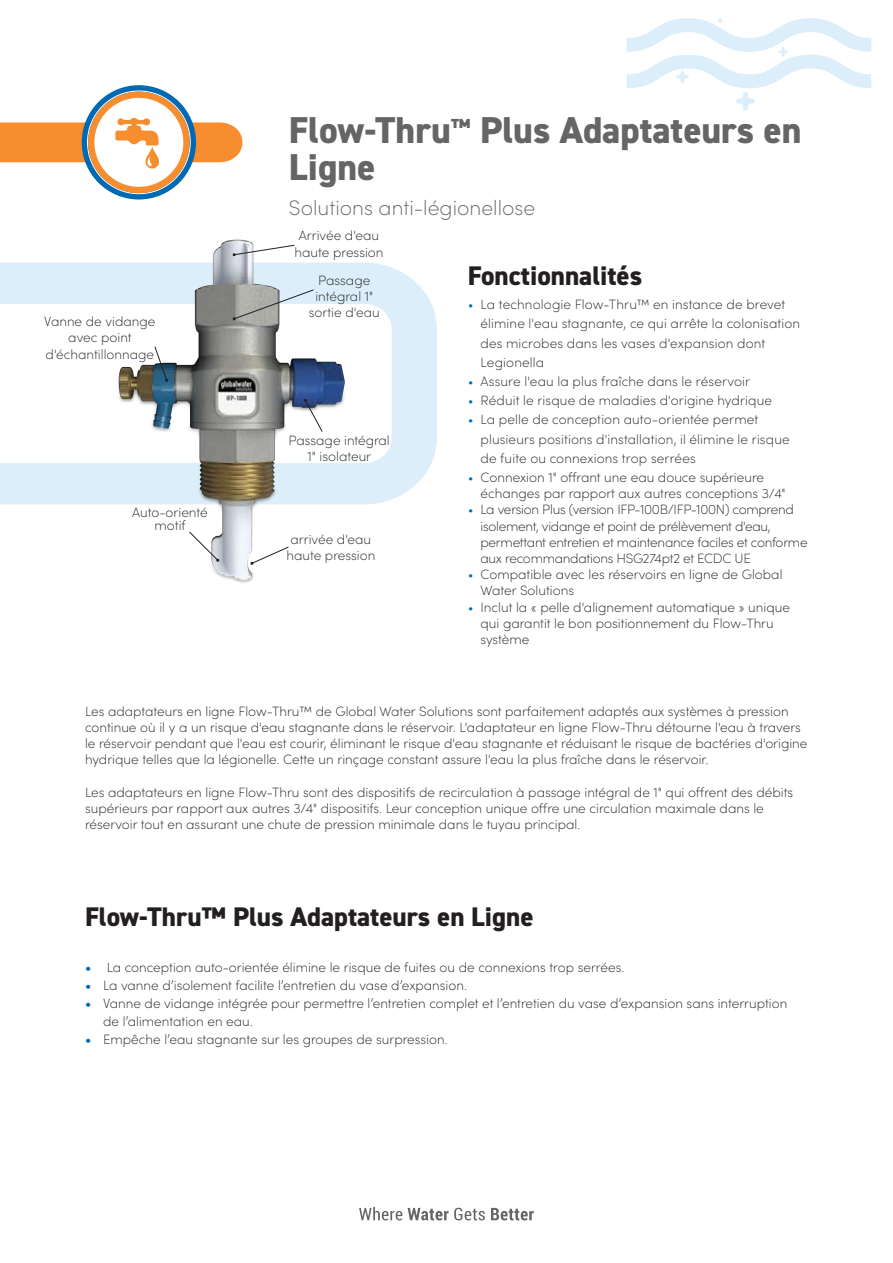
<style>
.page{position:relative;width:893px;height:1263px;background:#fff}
.page>*{position:absolute;margin:0;border:0;box-sizing:border-box;transform-origin:0 0}
.Tank_Name{font:800 37.5px/37.5px "DIN2014";color:#646566}
.Body_12_14_4{font:800 27px "DIN2014";color:#231f20}
.Sub_Headings{font:800 27px "DIN2014";color:#231f20}
.Tank_Name-2{font:200 21px "Sofia Pro";color:#646566}
.t1{font:200 13.5px/16.2px "Sofia Pro";color:#231f20}
.t2{font:200 13.5px/16.2px "Sofia Pro";letter-spacing:-.02em;color:#231f20}
.s1{color:#0069b4}
.s2{font-weight:600;color:#0069b4}
</style>
<div class="page">
<svg style="left:0;top:263px;width:437px;height:241px"></svg>
<svg style="left:82px;top:85px;width:114px;height:114px"></svg>
<svg style="left:359px;top:1207px;width:43px;height:13px"></svg>
<svg style="left:408px;top:1208px;width:77px;height:12px"></svg>
<svg style="left:491px;top:1208px;width:43px;height:12px"></svg>
<svg style="left:0;top:92px;width:242px;height:101px"></svg>
<svg style="left:627px;top:18px;width:244px;height:93px"></svg>
<img style="left:105px;top:239px;width:261px;height:344px">
<svg style="left:304px;top:399px;width:19px;height:34px"></svg>
<svg style="left:233px;top:289px;width:81px;height:31px"></svg>
<svg style="left:232px;top:244px;width:63px;height:12px"></svg>
<svg style="left:250px;top:546px;width:39px;height:19px"></svg>
<svg style="left:188px;top:531px;width:31px;height:31px"></svg>
<svg style="left:154px;top:346px;width:14px;height:36px"></svg>
<p class="Tank_Name" style="left:289px;top:111px;width:514px">Flow-Thru<sup>™</sup> Plus Adaptateurs en<br>Ligne</p>
<p class="Tank_Name-2" style="left:289px;top:193px;width:248px">Solutions anti-légionellose</p>
<p class="t1" style="left:44px;top:312px;width:113px;text-align:center">Vanne de vidange avec point d'échantillonnage</p>
<p class="t1" style="left:132px;top:504px;width:77px">Auto-orienté</p>
<p class="t1" style="left:155px;top:516px;width:32px">motif</p>
<p class="t1" style="left:295px;top:227px;width:90px;text-align:center">Arrivée d'eau haute pression</p>
<p class="t1" style="left:309px;top:271px;width:72px;text-align:center">Passage intégral 1" sortie d'eau</p>
<p class="t1" style="left:289px;top:431px;width:103px;text-align:center">Passage intégral<br>1" isolateur</p>
<p class="t1" style="left:286px;top:530px;width:90px;text-align:center">arrivée d'eau haute pression</p>
<p class="Sub_Headings" style="left:468px;top:258px;width:176px">Fonctionnalités</p>
<p class="t1" style="left:480px;top:294px;width:321px;line-height:19.2px;text-indent:-13px"><span class="s1">•</span> La technologie Flow-Thru™ en instance de brevet élimine l'eau stagnante, ce qui arrête la colonisation des microbes dans les vases d'expansion dont Legionella</p>
<p class="t1" style="left:468px;top:372px;width:284px"><span class="s1">•</span> Assure l'eau la plus fraîche dans le réservoir</p>
<p class="t1" style="left:468px;top:391px;width:306px"><span class="s1">•</span> Réduit le risque de maladies d'origine hydrique</p>
<p class="t1" style="left:480px;top:409px;width:311px;line-height:19.2px;text-indent:-13px"><span class="s1">•</span> La pelle de conception auto-orientée permet plusieurs positions d'installation, il élimine le risque de fuite ou connexions trop serrées</p>
<p class="t1" style="left:480px;top:468px;width:307px;text-indent:-13px"><span class="s1">•</span> Connexion 1" offrant une eau douce supérieure échanges par rapport aux autres conceptions 3/4"</p>
<p class="t2" style="left:480px;top:501px;width:329px;text-indent:-13px"><span class="s1">•</span> La version Plus (version IFP-100B/IFP-100N) comprend isolement, vidange et point de prélèvement d'eau, permettant entretien et maintenance faciles et conforme aux recommandations HSG274pt2 et ECDC UE</p>
<p class="t1" style="left:480px;top:565px;width:303px;text-indent:-13px"><span class="s1">•</span> Compatible avec les réservoirs en ligne de Global<br>Water Solutions</p>
<p class="t1" style="left:480px;top:598px;width:311px;text-indent:-13px"><span class="s1">•</span> Inclut la « pelle d'alignement automatique » unique qui garantit le bon positionnement du Flow-Thru système</p>
<p class="t1" style="left:85px;top:702px;width:724px">Les adaptateurs en ligne Flow-Thru™ de Global Water Solutions sont parfaitement adaptés aux systèmes à pression continue où il y a un risque d'eau stagnante dans le réservoir. L'adaptateur en ligne Flow-Thru détourne l'eau à travers le réservoir pendant que l'eau est courir, éliminant le risque d'eau stagnante et réduisant le risque de bactéries d'origine hydrique telles que la légionelle. Cette un rinçage constant assure l'eau la plus fraîche dans le réservoir.</p>
<p class="t1" style="left:85px;top:783px;width:710px">Les adaptateurs en ligne Flow-Thru sont des dispositifs de recirculation à passage intégral de 1" qui offrent des débits supérieurs par rapport aux autres 3/4" dispositifs. Leur conception unique offre une circulation maximale dans le réservoir tout en assurant une chute de pression minimale dans le tuyau principal.</p>
<p class="Body_12_14_4" style="left:85px;top:899px;width:450px">Flow-Thru™ Plus Adaptateurs en Ligne</p>
<p class="t1" style="left:85px;top:958px;width:541px"><span class="s2">•</span> La conception auto-orientée élimine le risque de fuites ou de connexions trop serrées.</p>
<p class="t1" style="left:85px;top:976px;width:383px"><span class="s2">•</span> La vanne d’isolement facilite l’entretien du vase d’expansion.</p>
<p class="t1" style="left:103px;top:994px;width:686px;line-height:18px;text-indent:-18px"><span class="s2">•</span> Vanne de vidange intégrée pour permettre l’entretien complet et l’entretien du vase d’expansion sans interruption de l’alimentation en eau.</p>
<p class="t1" style="left:85px;top:1030px;width:364px"><span class="s2">•</span> Empêche l’eau stagnante sur les groupes de surpression.</p>
</div>
